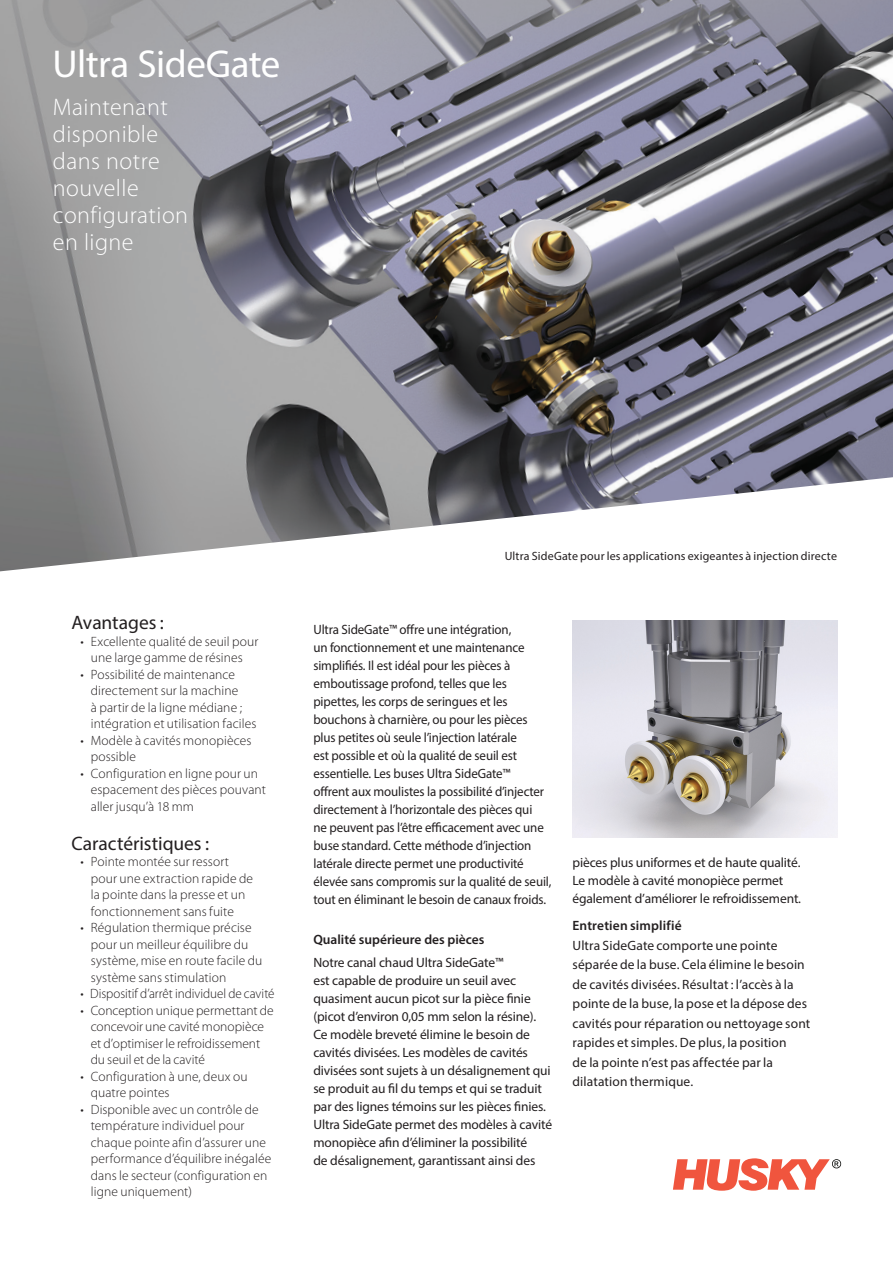
<style>
.page{position:relative;width:893px;height:1263px;background:#fff}
.page>*{position:absolute;margin:0;border:0;box-sizing:border-box;transform-origin:0 0}
.TitleNew{font:39px "Myriad Pro";letter-spacing:-.015em;color:#fff}
.SubHeadNew{font:300 24px/27px "Myriad Pro";letter-spacing:.02em;color:#fff}
.FeatureBox-HeaderNew{font:19.5px "Myriad Pro";color:#231f20}
.FeaturesBox-BulletsN{font:300 13.5px/16.5px "Myriad Pro";letter-spacing:.005em;color:#231f20}
.Heading_3{font:13.5px/18px "Myriad Pro";letter-spacing:-.01em;color:#231f20;scale:.96 1}
.Heading_3-2{font:13.5px/18px "Myriad Pro";letter-spacing:-.01em;color:#231f20}
.BodyNew{font:13.5px/19.5px "Myriad Pro";letter-spacing:.01em;color:#231f20}
.Heading_3-3{font:600 13.5px "Myriad Pro";color:#231f20}
.BodyNew-2{font:600 13.5px "Myriad Pro";letter-spacing:.01em;color:#231f20}
.CaptionNew{font:12px "Myriad Pro";letter-spacing:.015em;color:#231f20}
</style>
<div class="page">
<img style="left:0;top:0;width:893px;height:477px">
<svg style="left:0;top:477px;width:893px;height:95px"></svg>
<svg style="left:673px;top:1158px;width:168px;height:33px"></svg>
<img style="left:572px;top:621px;width:265px;height:216px">
<p class="TitleNew" style="left:53px;top:40px;width:229px">Ultra SideGate</p>
<p class="SubHeadNew" style="left:53px;top:94px;width:137px">Maintenant disponible dans notre nouvelle configuration en ligne</p>
<p class="FeatureBox-HeaderNew" style="left:72px;top:610px;width:94px">Avantages :</p>
<p class="FeaturesBox-BulletsN" style="left:81px;top:633px;width:179px;text-align:center">• Excellente qualité de seuil pour une large gamme de résines</p>
<p class="FeaturesBox-BulletsN" style="left:91px;top:666px;width:167px;text-indent:-10px">• Possibilité de maintenance directement sur la machine<br>à partir de la ligne médiane ; intégration et utilisation faciles</p>
<p class="FeaturesBox-BulletsN" style="left:91px;top:732px;width:162px;text-indent:-10px">• Modèle à cavités monopièces possible</p>
<p class="FeaturesBox-BulletsN" style="left:91px;top:765px;width:177px;text-indent:-10px">• Configuration en ligne pour un espacement des pièces pouvant aller jusqu’à 18 mm</p>
<p class="FeatureBox-HeaderNew" style="left:72px;top:831px;width:139px">Caractéristiques :</p>
<p class="FeaturesBox-BulletsN" style="left:91px;top:853px;width:164px;text-indent:-10px">• Pointe montée sur ressort pour une extraction rapide de la pointe dans la presse et un fonctionnement sans fuite</p>
<p class="FeaturesBox-BulletsN" style="left:91px;top:919px;width:173px;text-indent:-10px">• Régulation thermique précise pour un meilleur équilibre du système, mise en route facile du système sans stimulation</p>
<p class="FeaturesBox-BulletsN" style="left:81px;top:985px;width:195px">• Dispositif d’arrêt individuel de cavité</p>
<p class="FeaturesBox-BulletsN" style="left:91px;top:1002px;width:185px;text-indent:-10px">• Conception unique permettant de concevoir une cavité monopièce et d’optimiser le refroidissement du seuil et de la cavité</p>
<p class="FeaturesBox-BulletsN" style="left:91px;top:1068px;width:158px;text-indent:-10px">• Configuration à une, deux ou quatre pointes</p>
<p class="FeaturesBox-BulletsN" style="left:91px;top:1101px;width:182px;text-indent:-10px">• Disponible avec un contrôle de température individuel pour chaque pointe afin d’assurer une performance d’équilibre inégalée dans le secteur (configuration en ligne uniquement)</p>
<p class="CaptionNew" style="left:505px;top:548px;width:334px">Ultra SideGate pour les applications exigeantes à injection directe</p>
<p class="Heading_3" style="left:313px;top:620px;width:249px">Ultra SideGate™ offre une intégration,<br>un fonctionnement et une maintenance simplifiés. Il est idéal pour les pièces à emboutissage profond, telles que les pipettes, les corps de seringues et les bouchons à charnière, ou pour les pièces plus petites où seule l’injection latérale<br>est possible et où la qualité de seuil est essentielle. Les buses Ultra SideGate™<br>offrent aux moulistes la possibilité d’injecter directement à l’horizontale des pièces qui<br>ne peuvent pas l’être efficacement avec une buse standard. Cette méthode d’injection latérale directe permet une productivité élevée sans compromis sur la qualité de seuil, tout en éliminant le besoin de canaux froids.</p>
<p class="Heading_3-3" style="left:313px;top:931px;width:173px">Qualité supérieure des pièces</p>
<p class="Heading_3-2" style="left:313px;top:953px;width:240px">Notre canal chaud Ultra SideGate™<br>est capable de produire un seuil avec quasiment aucun picot sur la pièce finie (picot d’environ 0,05 mm selon la résine).<br>Ce modèle breveté élimine le besoin de cavités divisées. Les modèles de cavités divisées sont sujets à un désalignement qui se produit au fil du temps et qui se traduit par des lignes témoins sur les pièces finies.<br>Ultra SideGate permet des modèles à cavité monopièce afin d’éliminer la possibilité<br>de désalignement, garantissant ainsi des</p>
<p class="Heading_3-2" style="left:572px;top:853px;width:230px">pièces plus uniformes et de haute qualité.<br>Le modèle à cavité monopièce permet également d’améliorer le refroidissement.</p>
<p class="BodyNew-2" style="left:572px;top:917px;width:111px">Entretien simplifié</p>
<p class="BodyNew" style="left:572px;top:935px;width:239px">Ultra SideGate comporte une pointe séparée de la buse. Cela élimine le besoin de cavités divisées. Résultat : l’accès à la pointe de la buse, la pose et la dépose des cavités pour réparation ou nettoyage sont rapides et simples. De plus, la position<br>de la pointe n’est pas affectée par la dilatation thermique.</p>
</div>
